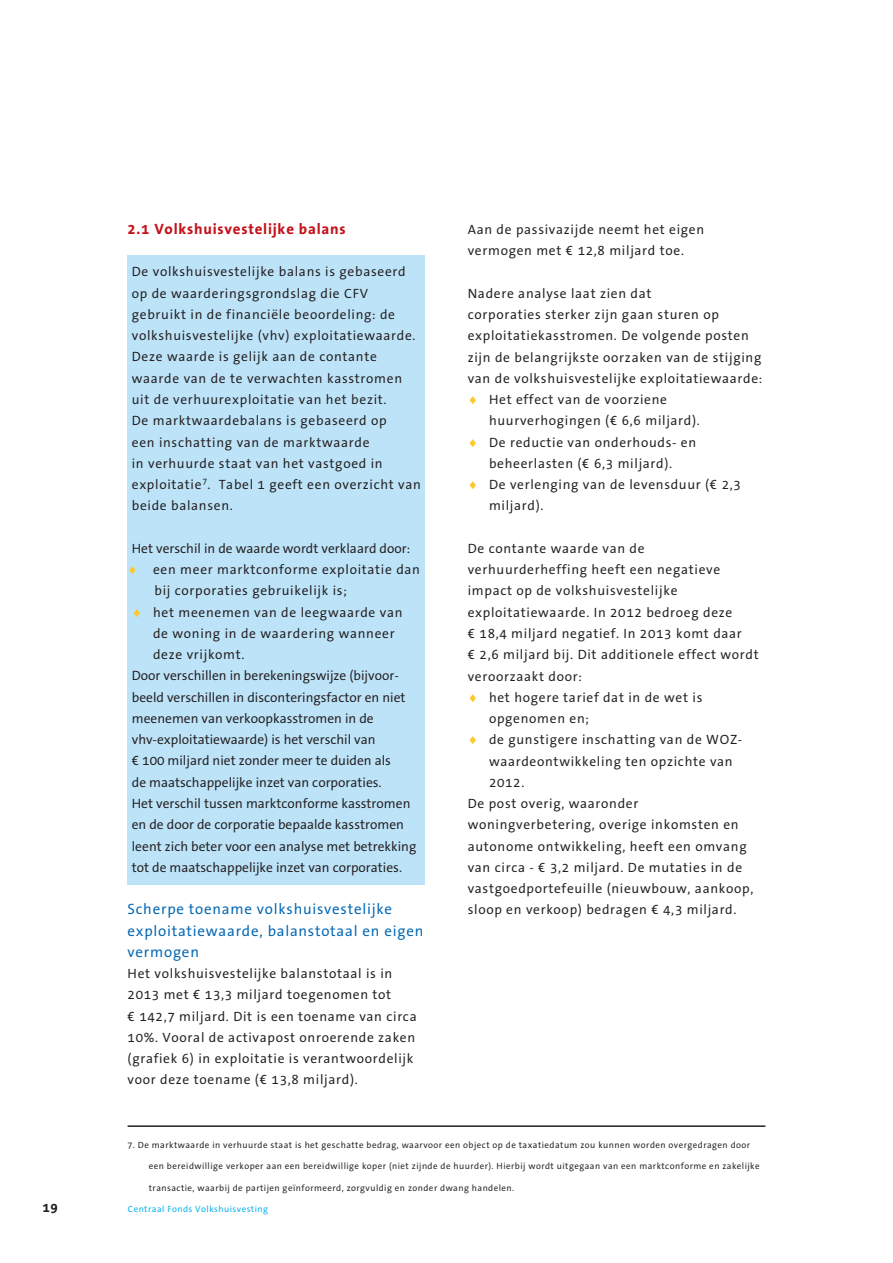
<style>
.page{position:relative;width:893px;height:1263px;background:#fff}
.page>*{position:absolute;margin:0;border:0;box-sizing:border-box;transform-origin:0 0}
.t1{font:15px/21.3px "The Sans Office";letter-spacing:.05em;color:#0166b3}
.t2{font:700 15px "The Sans Office";letter-spacing:.05em;color:#c4121a}
.t3{font:13.5px/21.3px "The Sans Office";letter-spacing:.05em;color:#231f20}
.t4{font:13.5px "The Sans Office";color:#231f20}
.t5{font:700 13.5px "The Sans Office";color:#231f20}
.t6{font:9px "The Sans Office";letter-spacing:.05em;color:#231f20}
.t7{font:9px "The Sans Office";letter-spacing:.05em;color:#00aeef}
.s1{color:#fec828}
</style>
<div class="page">
<div style="left:128px;top:255px;width:297px;height:629px;background:#bde3f8"></div>
<hr style="left:128px;top:1125px;width:637px;height:2px;background:#231f20">
<p class="t2" style="left:128px;top:221px;width:220px">2.1 Volkshuisvestelijke balans</p>
<p class="t3" style="left:132px;top:262px;width:291px">De volkshuisvestelijke balans is gebaseerd op de waarderingsgrondslag die CFV gebruikt in de financiële beoordeling: de volkshuisvestelijke (vhv) exploitatiewaarde.<br>Deze waarde is gelijk aan de contante waarde van de te verwachten kasstromen uit de verhuurexploitatie van het bezit.<br>De marktwaardebalans is gebaseerd op<br>een inschatting van de marktwaarde<br>in verhuurde staat van het vastgoed in exploitatie<sup>7</sup>. Tabel 1 geeft een overzicht van beide balansen.</p>
<p class="t4" style="left:132px;top:541px;width:280px">Het verschil in de waarde wordt verklaard door:</p>
<p class="t3" style="left:128px;top:559px;width:294px"><span class="s1">♦</span> een meer marktconforme exploitatie dan</p>
<p class="t3" style="left:155px;top:581px;width:194px">bij corporaties gebruikelijk is;</p>
<p class="t3" style="left:132px;top:602px;width:272px"><span class="s1">♦</span> het meenemen van de leegwaarde van</p>
<p class="t3" style="left:153px;top:623px;width:243px">de woning in de waardering wanneer</p>
<p class="t3" style="left:153px;top:644px;width:93px">deze vrijkomt.</p>
<p class="t4" style="left:132px;top:669px;width:268px">Door verschillen in berekeningswijze (bijvoor-</p>
<p class="t4" style="left:132px;top:690px;width:275px">beeld verschillen in disconteringsfactor en niet</p>
<p class="t4" style="left:132px;top:711px;width:243px">meenemen van verkoopkasstromen in de</p>
<p class="t4" style="left:132px;top:733px;width:245px">vhv-exploitatiewaarde) is het verschil van</p>
<p class="t4" style="left:132px;top:754px;width:261px">€ 100 miljard niet zonder meer te duiden als</p>
<p class="t4" style="left:132px;top:775px;width:251px">de maatschappelijke inzet van corporaties.</p>
<p class="t4" style="left:132px;top:796px;width:280px">Het verschil tussen marktconforme kasstromen</p>
<p class="t4" style="left:132px;top:818px;width:274px">en de door de corporatie bepaalde kasstromen</p>
<p class="t4" style="left:132px;top:839px;width:286px">leent zich beter voor een analyse met betrekking</p>
<p class="t4" style="left:132px;top:860px;width:272px">tot de maatschappelijke inzet van corporaties.</p>
<p class="t1" style="left:128px;top:899px;width:297px">Scherpe toename volkshuisvestelijke exploitatiewaarde, balanstotaal en eigen vermogen</p>
<p class="t3" style="left:128px;top:963px;width:291px">Het volkshuisvestelijke balanstotaal is in 2013 met € 13,3 miljard toegenomen tot<br>€ 142,7 miljard. Dit is een toename van circa 10%. Vooral de activapost onroerende zaken (grafiek 6) in exploitatie is verantwoordelijk voor deze toename (€ 13,8 miljard).</p>
<p class="t3" style="left:468px;top:219px;width:238px">Aan de passivazijde neemt het eigen vermogen met € 12,8 miljard toe.</p>
<p class="t3" style="left:468px;top:283px;width:185px">Nadere analyse laat zien dat</p>
<p class="t3" style="left:468px;top:304px;width:253px">corporaties sterker zijn gaan sturen op</p>
<p class="t3" style="left:468px;top:326px;width:283px">exploitatiekasstromen. De volgende posten</p>
<p class="t3" style="left:468px;top:347px;width:295px">zijn de belangrijkste oorzaken van de stijging</p>
<p class="t3" style="left:468px;top:368px;width:296px">van de volkshuisvestelijke exploitatiewaarde:</p>
<p class="t3" style="left:468px;top:389px;width:201px"><span class="s1">♦</span> Het effect van de voorziene</p>
<p class="t3" style="left:489px;top:411px;width:212px">huurverhogingen (€ 6,6 miljard).</p>
<p class="t3" style="left:468px;top:432px;width:230px"><span class="s1">♦</span> De reductie van onderhouds- en</p>
<p class="t3" style="left:489px;top:453px;width:185px">beheerlasten (€ 6,3 miljard).</p>
<p class="t3" style="left:468px;top:474px;width:275px"><span class="s1">♦</span> De verlenging van de levensduur (€ 2,3</p>
<p class="t3" style="left:489px;top:496px;width:56px">miljard).</p>
<p class="t3" style="left:468px;top:538px;width:178px">De contante waarde van de</p>
<p class="t3" style="left:468px;top:559px;width:254px">verhuurderheffing heeft een negatieve</p>
<p class="t3" style="left:468px;top:581px;width:211px">impact op de volkshuisvestelijke</p>
<p class="t3" style="left:468px;top:602px;width:266px">exploitatiewaarde. In 2012 bedroeg deze</p>
<p class="t3" style="left:468px;top:623px;width:276px">€ 18,4 miljard negatief. In 2013 komt daar</p>
<p class="t3" style="left:468px;top:645px;width:292px">€ 2,6 miljard bij. Dit additionele effect wordt</p>
<p class="t3" style="left:468px;top:666px;width:116px">veroorzaakt door:</p>
<p class="t3" style="left:468px;top:687px;width:236px"><span class="s1">♦</span> het hogere tarief dat in de wet is</p>
<p class="t3" style="left:489px;top:708px;width:101px">opgenomen en;</p>
<p class="t3" style="left:468px;top:730px;width:276px"><span class="s1">♦</span> de gunstigere inschatting van de WOZ-</p>
<p class="t3" style="left:489px;top:751px;width:245px">waardeontwikkeling ten opzichte van</p>
<p class="t3" style="left:489px;top:772px;width:37px">2012.</p>
<p class="t3" style="left:468px;top:793px;width:172px">De post overig, waaronder</p>
<p class="t3" style="left:468px;top:815px;width:272px">woningverbetering, overige inkomsten en</p>
<p class="t3" style="left:468px;top:836px;width:280px">autonome ontwikkeling, heeft een omvang</p>
<p class="t3" style="left:468px;top:857px;width:276px">van circa - € 3,2 miljard. De mutaties in de</p>
<p class="t3" style="left:468px;top:878px;width:287px">vastgoedportefeuille (nieuwbouw, aankoop,</p>
<p class="t3" style="left:468px;top:900px;width:270px">sloop en verkoop) bedragen € 4,3 miljard.</p>
<p class="t6" style="left:128px;top:1140px;width:624px">7. De marktwaarde in verhuurde staat is het geschatte bedrag, waarvoor een object op de taxatiedatum zou kunnen worden overgedragen door</p>
<p class="t6" style="left:149px;top:1162px;width:612px">een bereidwillige verkoper aan een bereidwillige koper (niet zijnde de huurder). Hierbij wordt uitgegaan van een marktconforme en zakelijke</p>
<p class="t6" style="left:149px;top:1183px;width:367px">transactie, waarbij de partijen geïnformeerd, zorgvuldig en zonder dwang handelen.</p>
<p class="t5" style="left:43px;top:1200px;width:17px">19</p>
<p class="t7" style="left:128px;top:1204px;width:142px">Centraal Fonds Volkshuisvesting</p>
</div>
